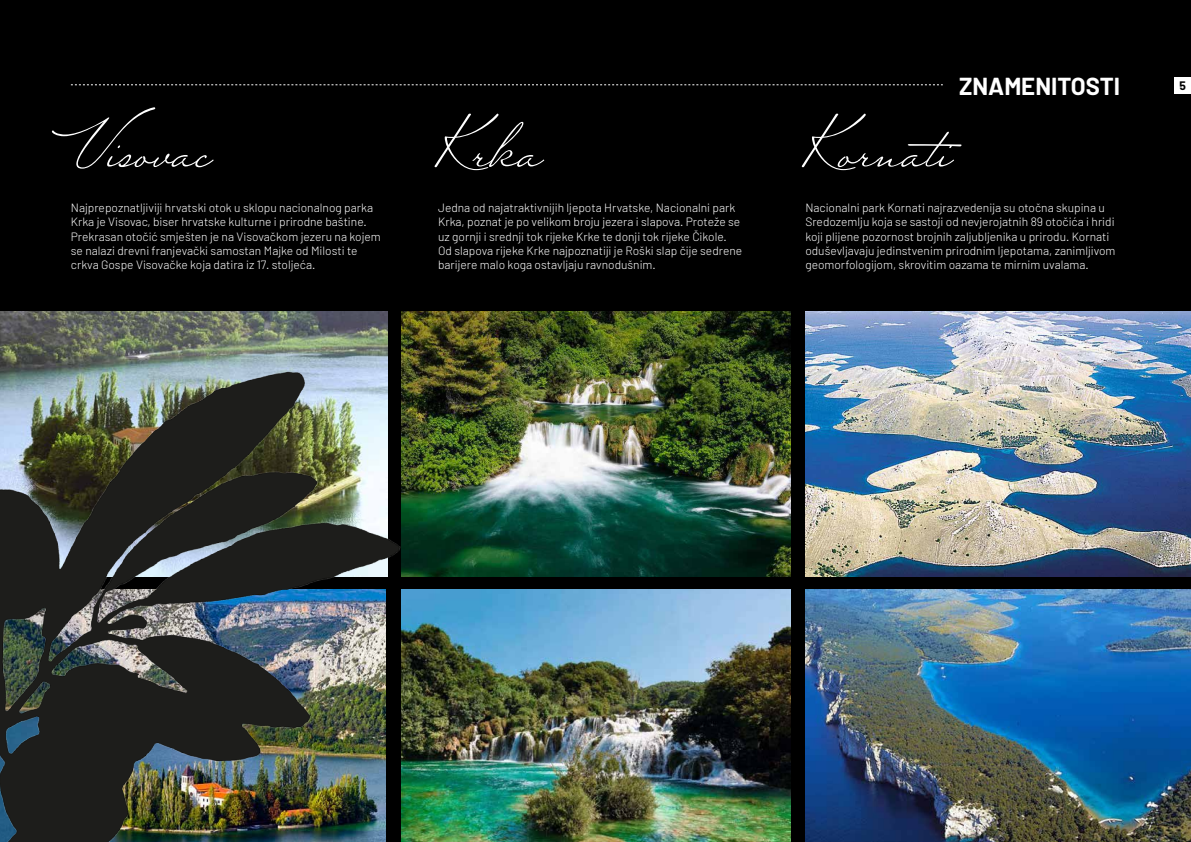
<style>
.page{position:relative;width:1191px;height:842px;background:#000}
.page>*{position:absolute;margin:0;border:0;box-sizing:border-box;transform-origin:0 0}
.t1{font:72px "Mr Sheffield";color:#fff}
.t2{font:700 24px "Barlow";color:#fff}
.t3{font:300 12px/14.4px "Barlow";color:#fff}
.t4{font:700 12px "Barlow";color:#000}
</style>
<div class="page">
<svg style="left:71px;top:85px;width:872px;height:1px"></svg>
<img style="left:469px;top:312px;width:322px;height:265px">
<img style="left:805px;top:312px;width:386px;height:265px">
<img style="left:469px;top:590px;width:322px;height:252px">
<img style="left:805px;top:590px;width:386px;height:252px">
<div style="left:1174px;top:77px;width:17px;height:17px;background:#fff"></div>
<img style="left:0;top:311px;width:469px;height:531px">
<h1 class="t1" style="left:71px;top:99px;width:144px">Visovac</h1>
<p class="t3" style="left:71px;top:200px;width:311px">Najprepoznatljiviji hrvatski otok u sklopu nacionalnog parka Krka je Visovac, biser hrvatske kulturne i prirodne baštine.<br>Prekrasan otočić smješten je na Visovačkom jezeru na kojem se nalazi drevni franjevački samostan Majke od Milosti te crkva Gospe Visovačke koja datira iz 17. stoljeća.</p>
<h1 class="t1" style="left:438px;top:99px;width:108px">Krka</h1>
<p class="t3" style="left:438px;top:200px;width:306px">Jedna od najatraktivnijih ljepota Hrvatske, Nacionalni park Krka, poznat je po velikom broju jezera i slapova. Proteže se uz gornji i srednji tok rijeke Krke te donji tok rijeke Čikole.<br>Od slapova rijeke Krke najpoznatiji je Roški slap čije sedrene barijere malo koga ostavljaju ravnodušnim.</p>
<h2 class="t2" style="left:959px;top:71px;width:162px">ZNAMENITOSTI</h2>
<p class="t4" style="left:1179px;top:78px;width:8px">5</p>
<h1 class="t1" style="left:805px;top:99px;width:178px">Kornati</h1>
<p class="t3" style="left:805px;top:200px;width:312px">Nacionalni park Kornati najrazvedenija su otočna skupina u Sredozemlju koja se sastoji od nevjerojatnih 89 otočića i hridi koji plijene pozornost brojnih zaljubljenika u prirodu. Kornati oduševljavaju jedinstvenim prirodnim ljepotama, zanimljivom geomorfologijom, skrovitim oazama te mirnim uvalama.</p>
</div>
